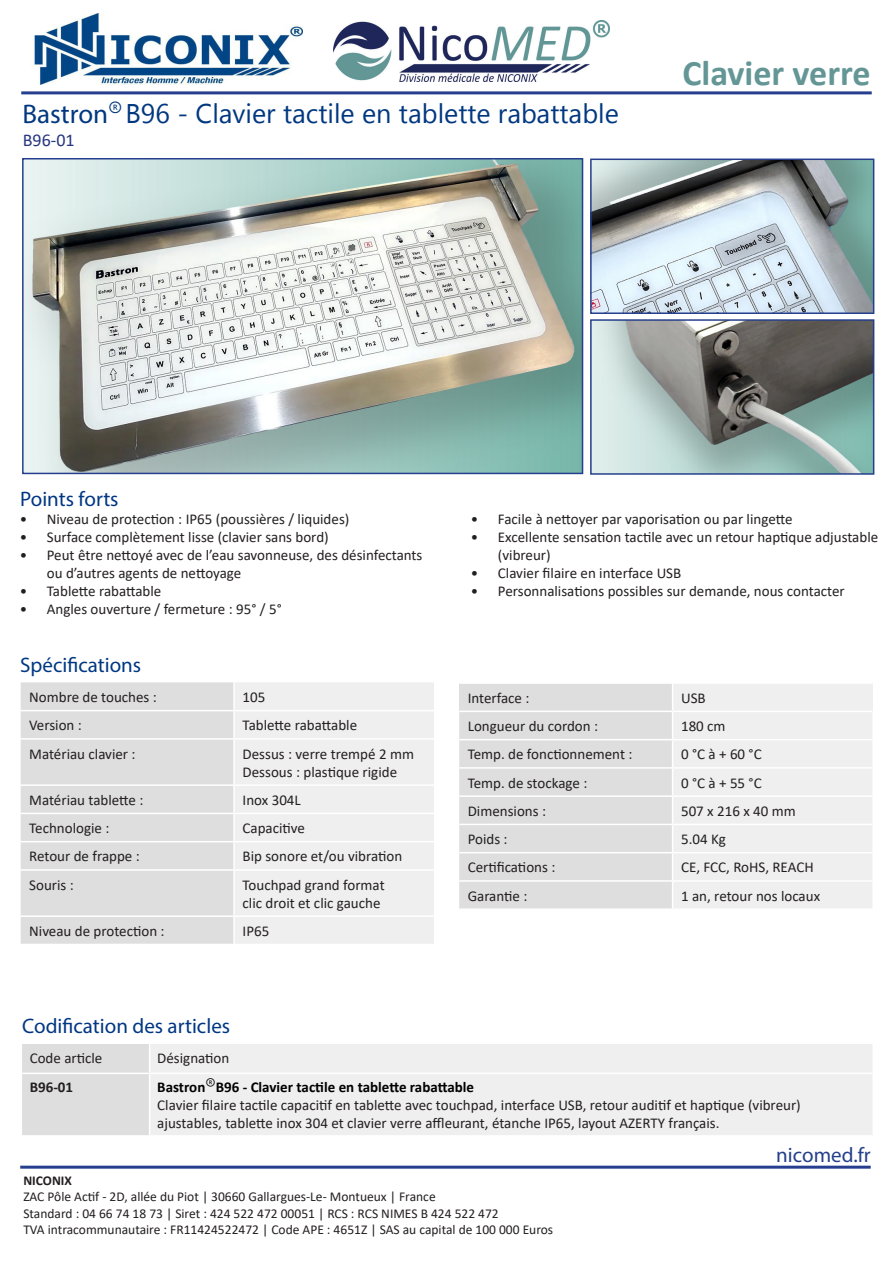
<style>
.page{position:relative;width:893px;height:1263px;background:#fff}
.page>*{position:absolute;margin:0;border:0;box-sizing:border-box;transform-origin:0 0}
.t1{font:700 36px "Calibri";color:#649696}
.t2{font:27px "Segoe UI Emoji";color:#003880}
.t3{font:27px "Myriad Pro";color:#003880}
.t4{font:21px "Myriad Pro";color:#003783}
.t5{font:21px "Myriad Pro";color:#24408a}
.t6{font:18px "Calibri";color:#26367f}
.t7{font:15px/18px "Calibri";color:#231f20}
.t8{font:700 15px "Calibri";color:#000}
.t9{font:700 15px "Calibri";color:#231f20}
.t10{font:13.5px "Calibri";color:#231f20}
.t11{font:700 13.5px "Calibri";color:#231f20}
</style>
<div class="page">
<hr style="left:21px;top:91px;width:851px;height:3px;background:#253f8e">
<img style="left:333px;top:21px;width:277px;height:60px">
<img style="left:25px;top:161px;width:555px;height:310px">
<div style="left:22px;top:158px;width:561px;height:316px;border:2px solid #253f8e"></div>
<img style="left:593px;top:162px;width:278px;height:149px">
<div style="left:590px;top:159px;width:284px;height:155px;border:2px solid #253f8e"></div>
<img style="left:593px;top:322px;width:278px;height:150px">
<div style="left:590px;top:319px;width:284px;height:156px;border:2px solid #253f8e"></div>
<hr style="left:20px;top:1166px;width:851px;height:3px;background:#253f8e">
<div style="left:21px;top:682px;width:212px;height:262px;background:#dedede"></div>
<div style="left:235px;top:682px;width:199px;height:262px;background:#efefef"></div>
<hr style="left:21px;top:710px;width:213px;height:1px;background:#fff">
<hr style="left:234px;top:710px;width:200px;height:1px;background:#fff">
<hr style="left:21px;top:738px;width:213px;height:2px;background:#fff">
<hr style="left:234px;top:738px;width:200px;height:2px;background:#fff">
<hr style="left:21px;top:784px;width:213px;height:2px;background:#fff">
<hr style="left:21px;top:813px;width:213px;height:1px;background:#fff">
<hr style="left:234px;top:784px;width:200px;height:2px;background:#fff">
<hr style="left:234px;top:813px;width:200px;height:1px;background:#fff">
<hr style="left:21px;top:841px;width:213px;height:1px;background:#fff">
<hr style="left:21px;top:869px;width:213px;height:2px;background:#fff">
<hr style="left:21px;top:915px;width:213px;height:2px;background:#fff">
<hr style="left:234px;top:841px;width:200px;height:1px;background:#fff">
<hr style="left:234px;top:869px;width:200px;height:2px;background:#fff">
<hr style="left:234px;top:915px;width:200px;height:2px;background:#fff">
<svg style="left:459px;top:684px;width:413px;height:224px"></svg>
<hr style="left:459px;top:739px;width:214px;height:1px;background:#fff">
<hr style="left:459px;top:767px;width:214px;height:2px;background:#fff">
<hr style="left:459px;top:795px;width:214px;height:2px;background:#fff">
<hr style="left:459px;top:824px;width:214px;height:1px;background:#fff">
<hr style="left:459px;top:852px;width:214px;height:1px;background:#fff">
<hr style="left:459px;top:880px;width:214px;height:2px;background:#fff">
<hr style="left:673px;top:739px;width:199px;height:1px;background:#fff">
<hr style="left:673px;top:767px;width:199px;height:2px;background:#fff">
<hr style="left:673px;top:795px;width:199px;height:2px;background:#fff">
<hr style="left:673px;top:824px;width:199px;height:1px;background:#fff">
<hr style="left:673px;top:852px;width:199px;height:1px;background:#fff">
<hr style="left:673px;top:880px;width:199px;height:2px;background:#fff">
<div style="left:151px;top:1044px;width:721px;height:91px;background:#efefef"></div>
<div style="left:22px;top:1044px;width:127px;height:91px;background:#dedede"></div>
<hr style="left:22px;top:1072px;width:128px;height:2px;background:#fff">
<hr style="left:150px;top:1072px;width:722px;height:2px;background:#fff">
<img style="left:33px;top:14px;width:270px;height:71px">
<svg style="left:206px;top:1078px;width:9px;height:8px"></svg>
<p class="t3" style="left:23px;top:97px;width:87px">Bastron</p>
<p class="t2" style="left:283px;top:97px;width:59px">▼ ▼●</p>
<p class="t2" style="left:376px;top:97px;width:102px">■ ▼ ●▼▼</p>
<p class="t2" style="left:550px;top:97px;width:56px">▼▼ ●</p>
<p class="t6" style="left:23px;top:128px;width:53px">B96-01</p>
<p class="t1" style="left:682px;top:47px;width:190px">Clavier verre</p>
<p class="t4" style="left:20px;top:486px;width:100px">Points forts</p>
<p class="t7" style="left:20px;top:510px;width:331px">• Niveau de protection : IP65 (poussières / liquides)</p>
<p class="t7" style="left:20px;top:528px;width:310px">• Surface complètement lisse (clavier sans bord)</p>
<p class="t7" style="left:47px;top:546px;width:377px;text-indent:-27px">• Peut être nettoyé avec de l’eau savonneuse, des désinfectants ou d’autres agents de nettoyage</p>
<p class="t7" style="left:20px;top:582px;width:143px">• Tablette rabattable</p>
<p class="t7" style="left:20px;top:600px;width:263px">• Angles ouverture / fermeture : 95° / 5°</p>
<p class="t4" style="left:20px;top:652px;width:122px">Spécifications</p>
<p class="t7" style="left:29px;top:688px;width:129px">Nombre de touches :</p>
<p class="t7" style="left:243px;top:688px;width:24px">105</p>
<p class="t7" style="left:29px;top:716px;width:54px">Version :</p>
<p class="t7" style="left:243px;top:716px;width:116px">Tablette rabattable</p>
<p class="t7" style="left:29px;top:744px;width:108px">Matériau clavier :</p>
<p class="t7" style="left:243px;top:744px;width:173px">Dessus : verre trempé 2 mm</p>
<p class="t7" style="left:243px;top:762px;width:156px">Dessous : plastique rigide</p>
<p class="t7" style="left:29px;top:790px;width:116px">Matériau tablette :</p>
<p class="t7" style="left:243px;top:790px;width:60px">Inox 304L</p>
<p class="t7" style="left:29px;top:819px;width:82px">Technologie :</p>
<p class="t7" style="left:243px;top:819px;width:64px">Capacitive</p>
<p class="t7" style="left:29px;top:847px;width:112px">Retour de frappe :</p>
<p class="t7" style="left:243px;top:847px;width:161px">Bip sonore et/ou vibration</p>
<p class="t7" style="left:29px;top:875px;width:46px">Souris :</p>
<p class="t7" style="left:243px;top:875px;width:144px">Touchpad grand format</p>
<p class="t7" style="left:243px;top:893px;width:139px">clic droit et clic gauche</p>
<p class="t7" style="left:29px;top:921px;width:137px">Niveau de protection :</p>
<p class="t7" style="left:243px;top:921px;width:28px">IP65</p>
<p class="t4" style="left:22px;top:1013px;width:209px">Codification des articles</p>
<p class="t7" style="left:471px;top:510px;width:323px">• Facile à nettoyer par vaporisation ou par lingette</p>
<p class="t7" style="left:498px;top:528px;width:382px;text-indent:-27px">• Excellente sensation tactile avec un retour haptique adjustable (vibreur)</p>
<p class="t7" style="left:471px;top:564px;width:212px">• Clavier filaire en interface USB</p>
<p class="t7" style="left:471px;top:582px;width:375px">• Personnalisations possibles sur demande, nous contacter</p>
<p class="t7" style="left:468px;top:688px;width:63px">Interface :</p>
<p class="t7" style="left:681px;top:688px;width:26px">USB</p>
<p class="t7" style="left:468px;top:717px;width:132px">Longueur du cordon :</p>
<p class="t7" style="left:681px;top:717px;width:46px">180 cm</p>
<p class="t7" style="left:468px;top:745px;width:166px">Temp. de fonctionnement :</p>
<p class="t7" style="left:681px;top:745px;width:82px">0 °C à + 60 °C</p>
<p class="t7" style="left:468px;top:773px;width:121px">Temp. de stockage :</p>
<p class="t7" style="left:681px;top:773px;width:82px">0 °C à + 55 °C</p>
<p class="t7" style="left:468px;top:801px;width:80px">Dimensions :</p>
<p class="t7" style="left:681px;top:801px;width:116px">507 x 216 x 40 mm</p>
<p class="t7" style="left:468px;top:830px;width:41px">Poids :</p>
<p class="t7" style="left:681px;top:830px;width:46px">5.04 Kg</p>
<p class="t7" style="left:468px;top:858px;width:89px">Certifications :</p>
<p class="t7" style="left:681px;top:858px;width:134px">CE, FCC, RoHS, REACH</p>
<p class="t7" style="left:468px;top:886px;width:61px">Garantie :</p>
<p class="t7" style="left:681px;top:886px;width:141px">1 an, retour nos locaux</p>
<p class="t7" style="left:30px;top:1048px;width:74px">Code article</p>
<p class="t7" style="left:157px;top:1048px;width:74px">Désignation</p>
<p class="t9" style="left:30px;top:1077px;width:45px">B96-01</p>
<p class="t8" style="left:157px;top:1077px;width:318px">Bastron B96 - Clavier tactile en tablette rabattable</p>
<p class="t7" style="left:157px;top:1096px;width:645px">Clavier filaire tactile capacitif en tablette avec touchpad, interface USB, retour auditif et haptique (vibreur) ajustables, tablette inox 304 et clavier verre affleurant, étanche IP65, layout AZERTY français.</p>
<p class="t11" style="left:23px;top:1171px;width:50px">NICONIX</p>
<p class="t10" style="left:23px;top:1187px;width:414px">ZAC Pôle Actif - 2D, allée du Piot | 30660 Gallargues-Le- Montueux | France</p>
<p class="t10" style="left:23px;top:1204px;width:477px">Standard : 04 66 74 18 73 | Siret : 424 522 472 00051 | RCS : RCS NIMES B 424 522 472</p>
<p class="t10" style="left:23px;top:1220px;width:531px">TVA intracommunautaire : FR11424522472 | Code APE : 4651Z | SAS au capital de 100 000 Euros</p>
<p class="t5" style="left:776px;top:1142px;width:96px">nicomed.fr</p>
</div>
